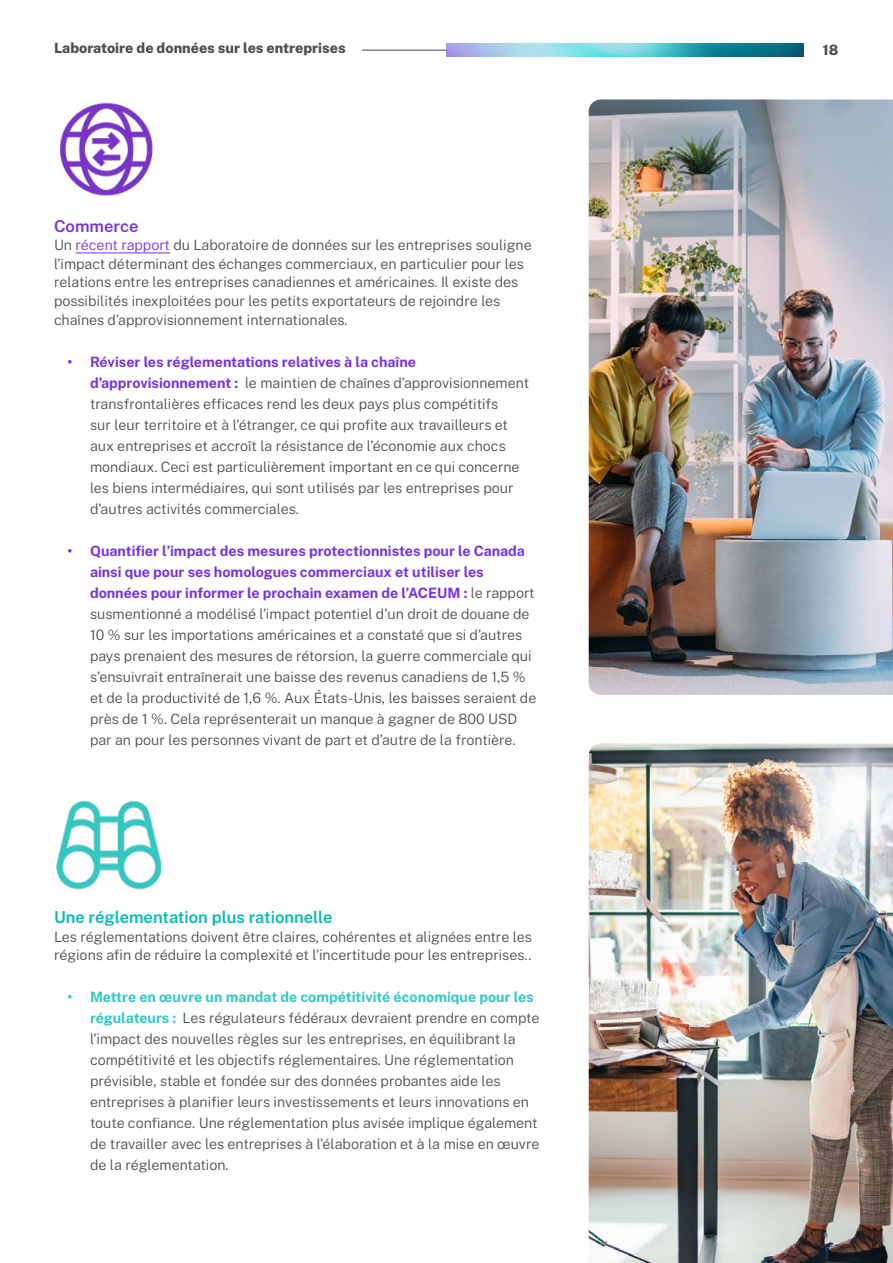
<style>
.page{position:relative;width:893px;height:1263px;background:#fff}
.page>*{position:absolute;margin:0;border:0;box-sizing:border-box;transform-origin:0 0}
.t1{font:600 16.5px "Public Sans";color:#00b9b4}
.t2{font:600 16.5px "Public Sans";color:#7632e3}
.t3{font:300 14.25px/21px "Public Sans";color:#4f4e4e}
.t4{font:800 14.25px "Public Sans";color:#4f4e4e}
.s1{color:#7632e3}
.s2{font-weight:700;color:#7632e3}
.s3{font-weight:700;color:#33c7c3}
</style>
<div class="page">
<img style="left:446px;top:44px;width:358px;height:12px">
<hr style="left:362px;top:50px;width:84px;height:1px;background:#4f4e4e">
<hr style="left:76px;top:252px;width:94px;height:1px;background:#7632e3">
<img style="left:60px;top:102px;width:93px;height:94px">
<img style="left:56px;top:801px;width:106px;height:89px">
<img style="left:589px;top:99px;width:304px;height:596px">
<img style="left:589px;top:743px;width:304px;height:520px">
<p class="t4" style="left:54px;top:37px;width:293px">Laboratoire de données sur les entreprises</p>
<p class="t4" style="left:822px;top:39px;width:17px">18</p>
<p class="t2" style="left:54px;top:214px;width:86px">Commerce</p>
<p class="t3" style="left:54px;top:235px;width:479px;line-height:18.6px">Un <span class="s1">récent rapport</span> du Laboratoire de données sur les entreprises souligne l’impact déterminant des échanges commerciaux, en particulier pour les relations entre les entreprises canadiennes et américaines. Il existe des possibilités inexploitées pour les petits exportateurs de rejoindre les chaînes d’approvisionnement internationales.</p>
<p class="t3" style="left:90px;top:350px;width:441px;text-indent:-23px"><span class="s2">• Réviser les réglementations relatives à la chaîne d’approvisionnement :</span> le maintien de chaînes d’approvisionnement transfrontalières efficaces rend les deux pays plus compétitifs<br>sur leur territoire et à l’étranger, ce qui profite aux travailleurs et aux entreprises et accroît la résistance de l’économie aux chocs mondiaux. Ceci est particulièrement important en ce qui concerne les biens intermédiaires, qui sont utilisés par les entreprises pour d’autres activités commerciales.</p>
<p class="t3" style="left:90px;top:539px;width:448px;text-indent:-23px"><span class="s2">• Quantifier l’impact des mesures protectionnistes pour le Canada ainsi que pour ses homologues commerciaux et utiliser les données pour informer le prochain examen de l’ACEUM :</span> le rapport susmentionné a modélisé l’impact potentiel d’un droit de douane de 10 % sur les importations américaines et a constaté que si d’autres pays prenaient des mesures de rétorsion, la guerre commerciale qui s’ensuivrait entraînerait une baisse des revenus canadiens de 1,5 % et de la productivité de 1,6 %. Aux États-Unis, les baisses seraient de près de 1 %. Cela représenterait un manque à gagner de 800 USD par an pour les personnes vivant de part et d’autre de la frontière.</p>
<p class="t1" style="left:54px;top:905px;width:280px">Une réglementation plus rationnelle</p>
<p class="t3" style="left:54px;top:927px;width:479px;line-height:18.6px">Les réglementations doivent être claires, cohérentes et alignées entre les régions afin de réduire la complexité et l’incertitude pour les entreprises..</p>
<p class="t3" style="left:90px;top:986px;width:451px;text-indent:-23px"><span class="s3">• Mettre en œuvre un mandat de compétitivité économique pour les régulateurs :</span> Les régulateurs fédéraux devraient prendre en compte l’impact des nouvelles règles sur les entreprises, en équilibrant la compétitivité et les objectifs réglementaires. Une réglementation prévisible, stable et fondée sur des données probantes aide les entreprises à planifier leurs investissements et leurs innovations en toute confiance. Une réglementation plus avisée implique également de travailler avec les entreprises à l’élaboration et à la mise en œuvre de la réglementation.</p>
</div>
